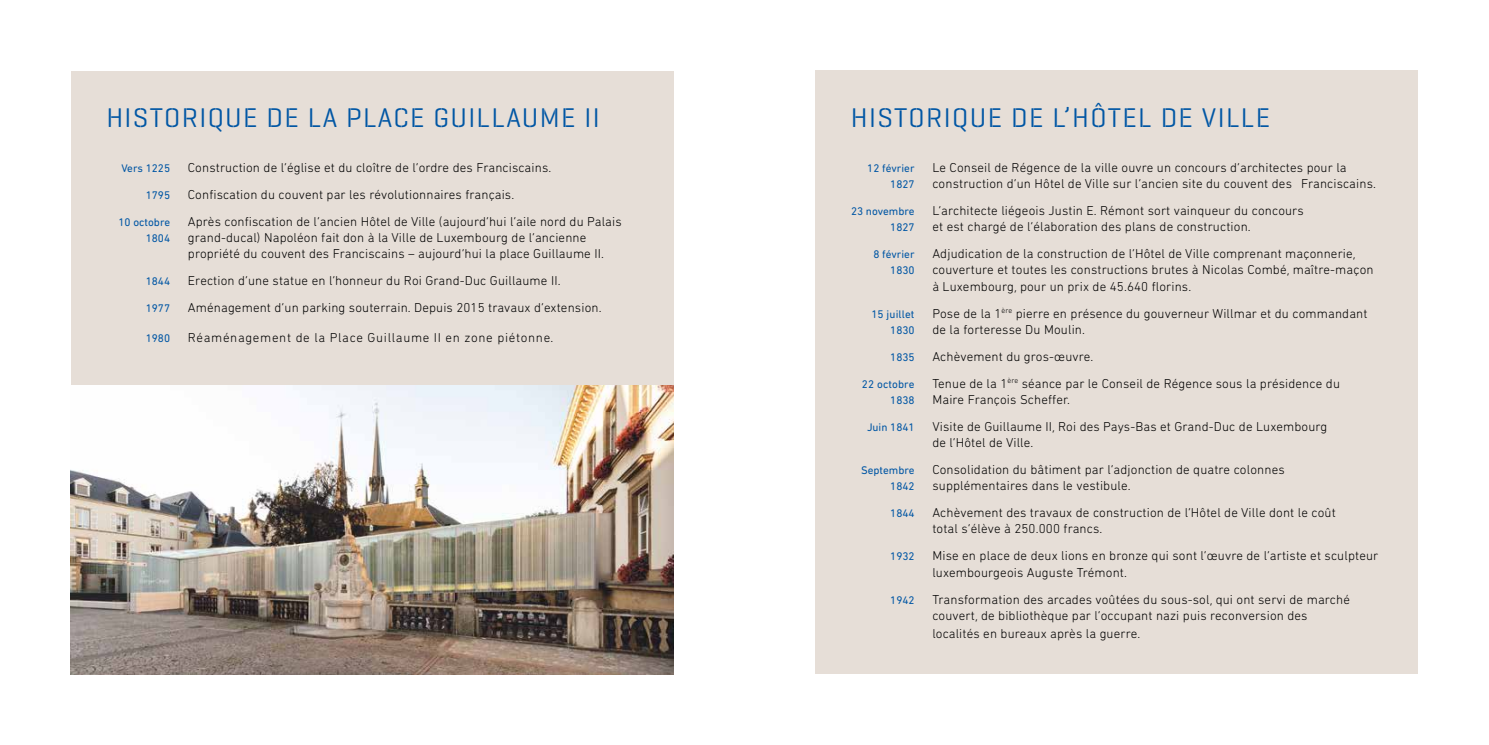
<style>
.page{position:relative;width:1489px;height:745px;background:#fff}
.page>*{position:absolute;margin:0;border:0;box-sizing:border-box;transform-origin:0 0}
.t1{font:27.5px "Geogrotesque Stencil A";letter-spacing:.05em;color:#0056a4}
.t2{font:300 13.12px/16.2px "DIN Next Rounded LT Pro";letter-spacing:.01em;color:#000}
.t3{font:300 13.12px "DIN Next Rounded LT Pro";letter-spacing:.05em;color:#000}
.t4{font:11.25px "DIN Next Rounded LT Pro";color:#0056a4}
</style>
<div class="page">
<img style="left:71px;top:384px;width:602px;height:289px">
<div style="left:71px;top:71px;width:602px;height:313px;background:#e6ded7"></div>
<div style="left:815px;top:71px;width:602px;height:602px;background:#e6ded7"></div>
<h1 class="t1" style="left:106px;top:100px;width:495px">HISTORIQUE DE LA PLACE GUILLAUME II</h1>
<p class="t4" style="left:121px;top:161px;width:50px">Vers 1225</p>
<p class="t2" style="left:188px;top:159px;width:365px">Construction de l’église et du cloître de l’ordre des Franciscains.</p>
<p class="t4" style="left:146px;top:188px;width:26px">1795</p>
<p class="t2" style="left:188px;top:186px;width:328px">Confiscation du couvent par les révolutionnaires français.</p>
<p class="t4" style="left:118px;top:215px;width:53px">10 octobre</p>
<p class="t2" style="left:188px;top:213px;width:435px">Après confiscation de l’ancien Hôtel de Ville (aujourd’hui l’aile nord du Palais</p>
<p class="t4" style="left:146px;top:231px;width:26px">1804</p>
<p class="t2" style="left:188px;top:229px;width:417px">grand-ducal) Napoléon fait don à la Ville de Luxembourg de l’ancienne propriété du couvent des Franciscains – aujourd’hui la place Guillaume II.</p>
<p class="t4" style="left:146px;top:274px;width:26px">1844</p>
<p class="t2" style="left:188px;top:272px;width:374px">Erection d’une statue en l’honneur du Roi Grand-Duc Guillaume II.</p>
<p class="t4" style="left:146px;top:301px;width:26px">1977</p>
<p class="t2" style="left:188px;top:299px;width:415px">Aménagement d’un parking souterrain. Depuis 2015 travaux d’extension.</p>
<p class="t4" style="left:146px;top:331px;width:26px">1980</p>
<p class="t3" style="left:188px;top:330px;width:367px">Réaménagement de la Place Guillaume II en zone piétonne.</p>
<h1 class="t1" style="left:850px;top:100px;width:421px">HISTORIQUE DE L’HÔTEL DE VILLE</h1>
<p class="t4" style="left:867px;top:161px;width:49px">12 février</p>
<p class="t2" style="left:932px;top:159px;width:416px">Le Conseil de Régence de la ville ouvre un concours d’architectes pour la</p>
<p class="t4" style="left:890px;top:177px;width:26px">1827</p>
<p class="t2" style="left:932px;top:175px;width:445px">construction d’un Hôtel de Ville sur l’ancien site du couvent des Franciscains.</p>
<p class="t4" style="left:851px;top:204px;width:65px">23 novembre</p>
<p class="t2" style="left:932px;top:202px;width:373px">L’architecte liégeois Justin E. Rémont sort vainqueur du concours</p>
<p class="t4" style="left:890px;top:221px;width:26px">1827</p>
<p class="t2" style="left:932px;top:218px;width:320px">et est chargé de l’élaboration des plans de construction.</p>
<p class="t4" style="left:873px;top:247px;width:43px">8 février</p>
<p class="t2" style="left:932px;top:245px;width:425px">Adjudication de la construction de l’Hôtel de Ville comprenant maçonnerie,</p>
<p class="t4" style="left:890px;top:264px;width:26px">1830</p>
<p class="t2" style="left:932px;top:261px;width:442px">couverture et toutes les constructions brutes à Nicolas Combé, maître-maçon à Luxembourg, pour un prix de 45.640 florins.</p>
<p class="t4" style="left:871px;top:307px;width:45px">15 juillet</p>
<p class="t2" style="left:932px;top:304px;width:436px">Pose de la 1<sup>ère</sup> pierre en présence du gouverneur Willmar et du commandant</p>
<p class="t4" style="left:890px;top:323px;width:26px">1830</p>
<p class="t2" style="left:932px;top:321px;width:154px">de la forteresse Du Moulin.</p>
<p class="t4" style="left:890px;top:350px;width:26px">1835</p>
<p class="t2" style="left:932px;top:348px;width:162px">Achèvement du gros-œuvre.</p>
<p class="t4" style="left:861px;top:377px;width:54px">22 octobre</p>
<p class="t2" style="left:932px;top:374px;width:409px">Tenue de la 1<sup>ère</sup> séance par le Conseil de Régence sous la présidence du</p>
<p class="t4" style="left:890px;top:393px;width:26px">1838</p>
<p class="t2" style="left:932px;top:391px;width:139px">Maire François Scheffer.</p>
<p class="t4" style="left:867px;top:420px;width:49px">Juin 1841</p>
<p class="t2" style="left:932px;top:418px;width:396px">Visite de Guillaume II, Roi des Pays-Bas et Grand-Duc de Luxembourg de l’Hôtel de Ville.</p>
<p class="t4" style="left:861px;top:463px;width:55px">Septembre</p>
<p class="t2" style="left:932px;top:461px;width:354px">Consolidation du bâtiment par l’adjonction de quatre colonnes</p>
<p class="t4" style="left:890px;top:479px;width:26px">1842</p>
<p class="t2" style="left:932px;top:477px;width:200px">supplémentaires dans le vestibule.</p>
<p class="t4" style="left:890px;top:506px;width:26px">1844</p>
<p class="t2" style="left:932px;top:504px;width:405px">Achèvement des travaux de construction de l’Hôtel de Ville dont le coût total s’élève à 250.000 francs.</p>
<p class="t4" style="left:890px;top:549px;width:26px">1932</p>
<p class="t2" style="left:932px;top:547px;width:447px">Mise en place de deux lions en bronze qui sont l’œuvre de l’artiste et sculpteur luxembourgeois Auguste Trémont.</p>
<p class="t4" style="left:890px;top:592px;width:26px">1942</p>
<p class="t2" style="left:932px;top:590px;width:419px">Transformation des arcades voûtées du sous-sol, qui ont servi de marché couvert, de bibliothèque par l’occupant nazi puis reconversion des</p>
<p class="t2" style="left:932px;top:624px;width:209px">localités en bureaux après la guerre.</p>
</div>
